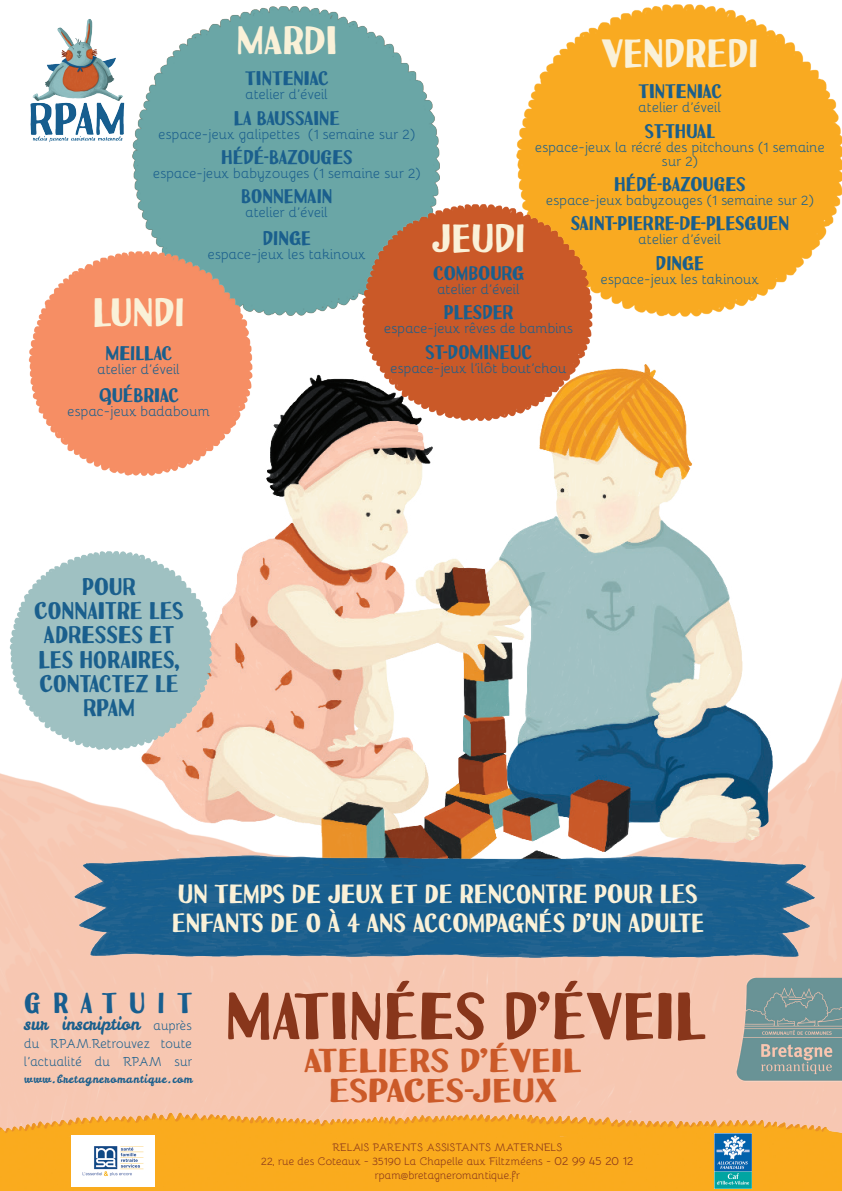
<style>
.page{position:relative;width:842px;height:1191px;background:#fff}
.page>*{position:absolute;margin:0;border:0;box-sizing:border-box;transform-origin:0 0}
.t1{font:60px "Uchiyama";color:#88361b}
.t2{font:36px "Uchiyama";color:#faf1d8}
.t3{font:30.2px/30px "Uchiyama";color:#cb5a29;text-align:center;scale:1.19 1}
.t4{font:26.4px "Uchiyama";letter-spacing:.47em;color:#175e8f}
.t5{font:24px/28.8px "Uchiyama";color:#faf1d8}
.t6{font:22px/24px "Uchiyama";color:#1a5f8d}
.t7{font:18px "Uchiyama";color:#1a5f8d}
.t8{font:17.6px "Leckerli One";color:#1a5f8d}
.t9{font:14px/14px "Bellota";letter-spacing:-.01em;color:#1a5f8d;text-align:center}
.t10{font:13.2px/17.6px "Bellota";letter-spacing:-.02em;color:#1a5f8d}
.t11{font:11.4px "Leckerli One";letter-spacing:.06em;color:#1a5f8d}
.t12{font:11px/14px "Bellota";color:#88361b;text-align:center}
.s1{font-family:"Bellota";font-size:13.2px}
.s2{font-size:12px}
</style>
<div class="page">
<img style="left:0;top:6px;width:842px;height:1024px">
<img style="left:120px;top:315px;width:693px;height:715px">
<img style="left:0;top:1030px;width:842px;height:161px">
<img style="left:0;top:6px;width:161px;height:195px">
<img style="left:729px;top:971px;width:113px;height:118px">
<img style="left:74px;top:855px;width:740px;height:102px">
<img style="left:714px;top:1133px;width:38px;height:55px">
<img style="left:72px;top:1135px;width:83px;height:51px">
<img style="left:133px;top:7px;width:307px;height:308px">
<img style="left:517px;top:4px;width:325px;height:313px">
<img style="left:27px;top:250px;width:226px;height:227px">
<img style="left:361px;top:203px;width:233px;height:218px">
<img style="left:9px;top:550px;width:204px;height:201px">
<h2 class="t2" style="left:236px;top:19px;width:99px">MARDI</h2>
<p class="t7" style="left:245px;top:68px;width:11px">TINTENI</p>
<p class="t7" style="left:310px;top:68px;width:20px">AC</p>
<p class="t9" style="left:245px;top:87px;width:84px">atelier d’éveil</p>
<p class="t7" style="left:234px;top:107px;width:106px">LA BAUSSAINE</p>
<p class="t9" style="left:159px;top:126px;width:258px">espace-jeux galipettes (1 semaine sur 2)</p>
<p class="t7" style="left:221px;top:146px;width:89px">HÉDÉ-BAZOUG</p>
<p class="t7" style="left:332px;top:146px;width:22px">ES</p>
<p class="t9" style="left:153px;top:165px;width:269px">espace-jeux babyzouges (1 semaine sur 2)</p>
<p class="t7" style="left:241px;top:186px;width:63px">BONNEMAIN</p>
<p class="t9" style="left:245px;top:205px;width:84px">atelier d’éveil</p>
<p class="t7" style="left:263px;top:228px;width:50px">DINGE</p>
<p class="t9" style="left:208px;top:247px;width:160px">espace-jeux les takinoux</p>
<h2 class="t2" style="left:93px;top:291px;width:90px">LUNDI</h2>
<p class="t7" style="left:106px;top:342px;width:68px">MEILLAC</p>
<p class="t9" style="left:98px;top:361px;width:84px">atelier d’éveil</p>
<p class="t7" style="left:99px;top:384px;width:72px">QUÉBRIAC</p>
<p class="t9" style="left:68px;top:403px;width:144px">espac-jeux badaboum</p>
<h2 class="t2" style="left:601px;top:32px;width:155px">VENDREDI</h2>
<p class="t7" style="left:638px;top:81px;width:11px">TINTENI</p>
<p class="t7" style="left:703px;top:81px;width:20px">AC</p>
<p class="t9" style="left:639px;top:100px;width:84px">atelier d’éveil</p>
<p class="t7" style="left:645px;top:120px;width:52px">ST-THUAL</p>
<p class="t9" style="left:535px;top:139px;width:291px">espace-jeux la récré des pitchouns (1 semaine sur 2)</p>
<p class="t7" style="left:614px;top:173px;width:89px">HÉDÉ-BAZOUG</p>
<p class="t7" style="left:725px;top:173px;width:22px">ES</p>
<p class="t9" style="left:546px;top:192px;width:269px">espace-jeux babyzouges (1 semaine sur 2)</p>
<p class="t7" style="left:571px;top:213px;width:220px">SAINT-PIERRE-DE-PLESGUEN</p>
<p class="t9" style="left:639px;top:232px;width:84px">atelier d’éveil</p>
<p class="t7" style="left:656px;top:252px;width:50px">DINGE</p>
<p class="t9" style="left:601px;top:271px;width:160px">espace-jeux les takinoux</p>
<h2 class="t2" style="left:432px;top:217px;width:91px">JEUDI</h2>
<p class="t7" style="left:433px;top:262px;width:58px">COMBOUR</p>
<p class="t7" style="left:512px;top:262px;width:14px">G</p>
<p class="t9" style="left:437px;top:281px;width:84px">atelier d’éveil</p>
<p class="t7" style="left:444px;top:302px;width:71px">PLESDER</p>
<p class="t9" style="left:384px;top:320px;width:191px">espace-jeux rêves de bambins</p>
<p class="t7" style="left:426px;top:341px;width:86px">ST-DOMINEUC</p>
<p class="t9" style="left:391px;top:360px;width:178px">espace-jeux l’ilôt bout’chou</p>
<h3 class="t6" style="left:34px;top:575px;width:85px;text-indent:48px">POUR<br>CONNAITRE</h3>
<h3 class="t6" style="left:149px;top:599px;width:13px">LES</h3>
<h3 class="t6" style="left:44px;top:623px;width:131px">ADRESSES ET</h3>
<h3 class="t6" style="left:38px;top:647px;width:143px">LES HORAIRES,</h3>
<h3 class="t6" style="left:40px;top:671px;width:128px">CONTACTEZ LE</h3>
<h3 class="t6" style="left:83px;top:695px;width:53px">RPAM</h3>
<h3 class="t5" style="left:172px;top:879px;width:532px">UN TEMPS DE JEUX ET DE RENCONTRE POUR LES<br>ENFANTS DE 0 À 4 ANS ACCOMPAGNÉS D’UN ADULTE</h3>
<h3 class="t4" style="left:24px;top:987px;width:168px">GRAT UIT</h3>
<p class="t8" style="left:24px;top:1012px;width:169px">sur inscription <span class="s1">auprès</span></p>
<p class="t10" style="left:24px;top:1033px;width:170px">du RPAM.Retrouvez toute l’actualité du RPAM sur</p>
<p class="t11" style="left:24px;top:1071px;width:170px">www.bretagneromantique.com</p>
<h1 class="t1" style="left:225px;top:980px;width:482px">MATINÉES D’ÉVEIL</h1>
<h3 class="t3" style="left:304px;top:1045px;width:235px">ATELIERS D’ÉVEIL<br>ESPACES-JEUX</h3>
<p class="t12" style="left:261px;top:1139px;width:374px">RELAIS PARENTS ASSISTANTS MATERNELS<br>22, rue des Coteaux - 35190 La Chapelle aux Filtzméens - <span class="s2">02 99 45 20 12 </span>rpam@bretagneromantique.fr</p>
</div>
